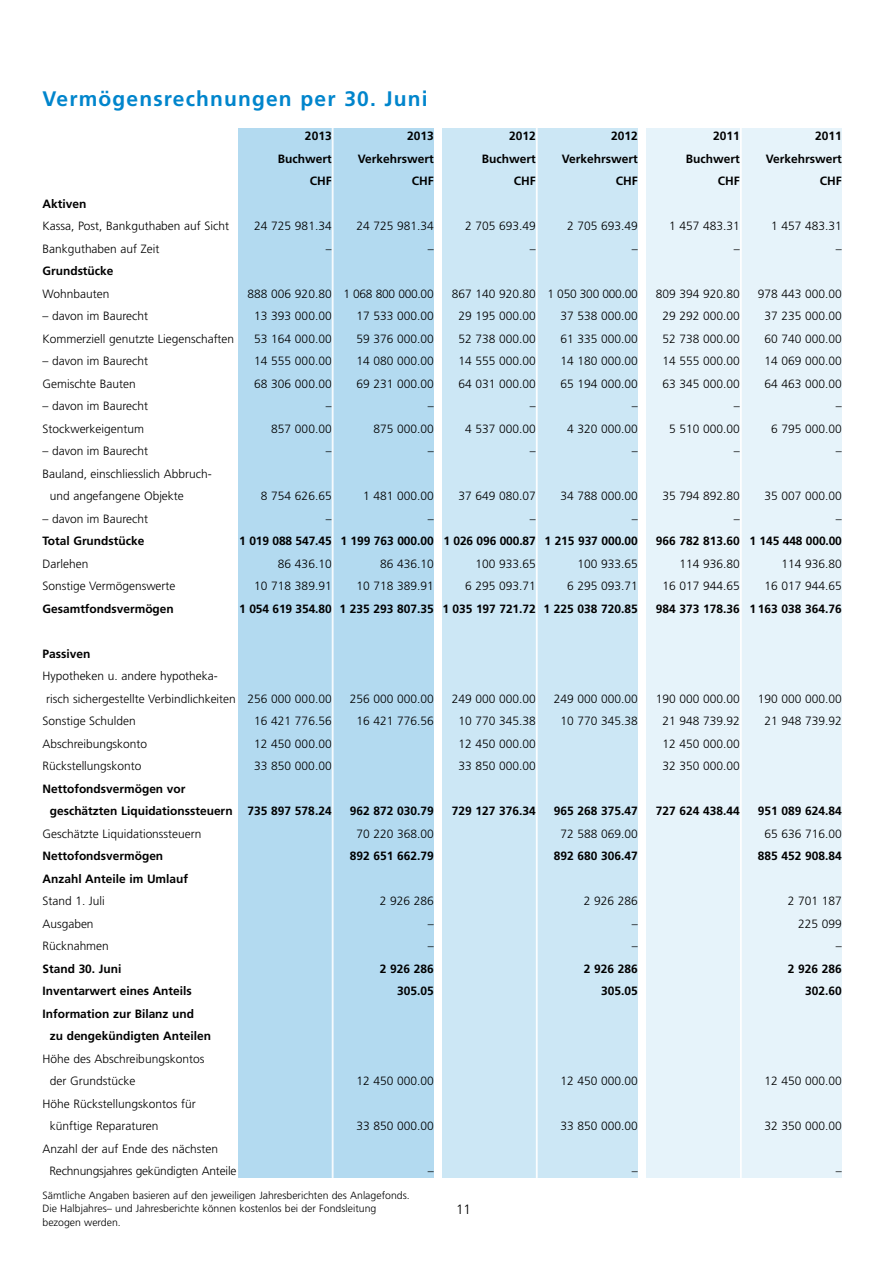
<style>
.page{position:relative;width:893px;height:1263px;background:#fff}
.page>*{position:absolute;margin:0;border:0;box-sizing:border-box;transform-origin:0 0}
.t1{font:700 21px "Frutiger";letter-spacing:.055em;color:#0085cc}
.t2{font:300 13.5px "Frutiger";color:#000}
.t3{font:300 12px/22.5px "Frutiger";color:#000;text-align:right}
.t4{font:700 12px/22.5px "Frutiger";color:#000;text-align:right}
.t5{font:300 10.5px/13.5px "Frutiger";color:#000}
</style>
<div class="page">
<div style="left:646px;top:128px;width:196px;height:1050px;background:#e6f3fa"></div>
<div style="left:442px;top:128px;width:196px;height:1050px;background:#cce7f5"></div>
<div style="left:238px;top:128px;width:196px;height:1050px;background:#b3daf0"></div>
<hr style="left:333px;top:126px;width:1px;height:1052px;background:#fff">
<hr style="left:332px;top:126px;width:1px;height:1052px;background:#fff">
<hr style="left:537px;top:126px;width:1px;height:1052px;background:#fff">
<hr style="left:536px;top:126px;width:1px;height:1052px;background:#fff">
<hr style="left:741px;top:126px;width:1px;height:1052px;background:#fff">
<hr style="left:740px;top:126px;width:1px;height:1052px;background:#fff">
<h1 class="t1" style="left:43px;top:90px;width:387px">Vermögensrechnungen per 30. Juni</h1>
<p class="t4" style="left:278px;top:126px;width:55px">2013<br>Buchwert<br>CHF</p>
<p class="t3" style="left:254px;top:216px;width:79px">24 725 981.34 –</p>
<p class="t3" style="left:248px;top:283px;width:86px">888 006 920.80<br>13 393 000.00<br>53 164 000.00<br>14 555 000.00<br>68 306 000.00 –<br>857 000.00<br>–</p>
<p class="t3" style="left:261px;top:486px;width:72px">8 754 626.65 –</p>
<p class="t4" style="left:239px;top:531px;width:94px">1 019 088 547.45</p>
<p class="t3" style="left:254px;top:553px;width:79px">86 436.10<br>10 718 389.91</p>
<p class="t4" style="left:239px;top:598px;width:94px">1 054 619 354.80</p>
<p class="t4" style="left:358px;top:126px;width:78px">2013<br>Verkehrswert<br>CHF</p>
<p class="t3" style="left:356px;top:216px;width:79px">24 725 981.34 –</p>
<p class="t3" style="left:343px;top:283px;width:92px">1 068 800 000.00<br>17 533 000.00<br>59 376 000.00<br>14 080 000.00<br>69 231 000.00<br>–<br>875 000.00<br>–</p>
<p class="t3" style="left:363px;top:486px;width:72px">1 481 000.00 –</p>
<p class="t4" style="left:340px;top:531px;width:95px">1 199 763 000.00</p>
<p class="t3" style="left:356px;top:553px;width:79px">86 436.10<br>10 718 389.91</p>
<p class="t4" style="left:339px;top:598px;width:96px">1 235 293 807.35</p>
<p class="t4" style="left:43px;top:193px;width:46px">Aktiven</p>
<p class="t3" style="left:43px;top:216px;width:188px;text-align:left">Kassa, Post, Bankguthaben auf Sicht<br>Bankguthaben auf Zeit</p>
<p class="t4" style="left:43px;top:261px;width:72px">Grundstücke</p>
<p class="t3" style="left:43px;top:283px;width:68px">Wohnbauten</p>
<p class="t3" style="left:43px;top:306px;width:193px;text-align:left">– davon im Baurecht<br>Kommerziell genutzte Liegenschaften</p>
<p class="t3" style="left:43px;top:351px;width:107px;text-align:left">– davon im Baurecht<br>Gemischte Bauten</p>
<p class="t3" style="left:43px;top:396px;width:107px;text-align:left">– davon im Baurecht<br>Stockwerkeigentum</p>
<p class="t3" style="left:43px;top:441px;width:107px">– davon im Baurecht</p>
<p class="t3" style="left:43px;top:463px;width:171px">Bauland, einschliesslich Abbruch-</p>
<p class="t3" style="left:50px;top:486px;width:136px">und angefangene Objekte</p>
<p class="t3" style="left:43px;top:508px;width:107px">– davon im Baurecht</p>
<p class="t4" style="left:43px;top:531px;width:103px">Total Grundstücke</p>
<p class="t3" style="left:43px;top:553px;width:135px;text-align:left">Darlehen<br>Sonstige Vermögenswerte</p>
<p class="t4" style="left:43px;top:598px;width:133px">Gesamtfondsvermögen</p>
<p class="t4" style="left:43px;top:643px;width:50px">Passiven</p>
<p class="t3" style="left:43px;top:666px;width:177px">Hypotheken u. andere hypotheka-</p>
<p class="t3" style="left:46px;top:688px;width:191px">risch sichergestellte Verbindlichkeiten</p>
<p class="t3" style="left:43px;top:711px;width:95px">Sonstige Schulden</p>
<p class="t3" style="left:43px;top:733px;width:106px">Abschreibungskonto</p>
<p class="t3" style="left:43px;top:756px;width:100px">Rückstellungskonto</p>
<p class="t4" style="left:50px;top:778px;width:184px;text-align:left;text-indent:-7px">Nettofondsvermögen vor geschätzten Liquidationssteuern</p>
<p class="t3" style="left:43px;top:823px;width:161px">Geschätzte Liquidationssteuern</p>
<p class="t4" style="left:43px;top:846px;width:147px;text-align:left">Nettofondsvermögen<br>Anzahl Anteile im Umlauf</p>
<p class="t3" style="left:43px;top:891px;width:68px;text-align:left">Stand 1. Juli<br>Ausgaben<br>Rücknahmen</p>
<p class="t4" style="left:43px;top:958px;width:80px">Stand 30. Juni</p>
<p class="t4" style="left:43px;top:981px;width:151px">Inventarwert eines Anteils</p>
<p class="t4" style="left:43px;top:1003px;width:153px">Information zur Bilanz und</p>
<p class="t4" style="left:50px;top:1026px;width:163px">zu dengekündigten Anteilen</p>
<p class="t3" style="left:43px;top:1048px;width:163px">Höhe des Abschreibungskontos</p>
<p class="t3" style="left:50px;top:1071px;width:87px">der Grundstücke</p>
<p class="t3" style="left:43px;top:1093px;width:155px">Höhe Rückstellungskontos für</p>
<p class="t3" style="left:50px;top:1116px;width:110px">künftige Reparaturen</p>
<p class="t3" style="left:43px;top:1138px;width:177px">Anzahl der auf Ende des nächsten</p>
<p class="t3" style="left:49px;top:1161px;width:188px">Rechnungsjahres gekündigten Anteile</p>
<p class="t3" style="left:350px;top:688px;width:86px;text-align:center">256 000 000.00<br>16 421 776.56</p>
<p class="t3" style="left:248px;top:688px;width:86px;text-align:center">256 000 000.00<br>16 421 776.56<br>12 450 000.00<br>33 850 000.00</p>
<p class="t4" style="left:248px;top:801px;width:86px">735 897 578.24</p>
<p class="t4" style="left:350px;top:801px;width:86px">962 872 030.79</p>
<p class="t3" style="left:356px;top:823px;width:79px">70 220 368.00</p>
<p class="t4" style="left:350px;top:846px;width:86px">892 651 662.79</p>
<p class="t3" style="left:428px;top:891px;width:8px;text-align:justify;text-indent:-48px">2 926 286 – –</p>
<p class="t4" style="left:380px;top:958px;width:56px">2 926 286<br>305.05</p>
<p class="t3" style="left:356px;top:1071px;width:79px">12 450 000.00</p>
<p class="t3" style="left:356px;top:1116px;width:79px">33 850 000.00</p>
<p class="t3" style="left:428px;top:1161px;width:7px">–</p>
<p class="t5" style="left:43px;top:1189px;width:369px">Sämtliche Angaben basieren auf den jeweiligen Jahresberichten des Anlagefonds.<br>Die Halbjahres– und Jahresberichte können kostenlos bei der Fondsleitung bezogen werden.</p>
<p class="t4" style="left:482px;top:126px;width:55px">2012<br>Buchwert<br>CHF</p>
<p class="t3" style="left:465px;top:216px;width:72px">2 705 693.49 –</p>
<p class="t3" style="left:452px;top:283px;width:86px">867 140 920.80<br>29 195 000.00<br>52 738 000.00<br>14 555 000.00<br>64 031 000.00 –<br>4 537 000.00<br>–</p>
<p class="t3" style="left:458px;top:486px;width:79px">37 649 080.07 –</p>
<p class="t4" style="left:443px;top:531px;width:94px">1 026 096 000.87</p>
<p class="t3" style="left:465px;top:553px;width:72px">100 933.65<br>6 295 093.71</p>
<p class="t4" style="left:442px;top:598px;width:95px">1 035 197 721.72</p>
<p class="t4" style="left:562px;top:126px;width:78px">2012<br>Verkehrswert<br>CHF</p>
<p class="t3" style="left:567px;top:216px;width:72px">2 705 693.49 –</p>
<p class="t3" style="left:547px;top:283px;width:92px">1 050 300 000.00<br>37 538 000.00<br>61 335 000.00<br>14 180 000.00<br>65 194 000.00<br>–<br>4 320 000.00<br>–</p>
<p class="t3" style="left:560px;top:486px;width:79px">34 788 000.00 –</p>
<p class="t4" style="left:544px;top:531px;width:95px">1 215 937 000.00</p>
<p class="t3" style="left:567px;top:553px;width:72px">100 933.65<br>6 295 093.71</p>
<p class="t4" style="left:543px;top:598px;width:96px">1 225 038 720.85</p>
<p class="t3" style="left:452px;top:688px;width:86px;text-align:center">249 000 000.00<br>10 770 345.38<br>12 450 000.00<br>33 850 000.00</p>
<p class="t4" style="left:452px;top:801px;width:86px">729 127 376.34</p>
<p class="t3" style="left:554px;top:688px;width:86px;text-align:center">249 000 000.00<br>10 770 345.38</p>
<p class="t4" style="left:554px;top:801px;width:86px">965 268 375.47</p>
<p class="t3" style="left:560px;top:823px;width:79px">72 588 069.00</p>
<p class="t4" style="left:554px;top:846px;width:86px">892 680 306.47</p>
<p class="t3" style="left:632px;top:891px;width:8px;text-align:justify;text-indent:-48px">2 926 286 – –</p>
<p class="t4" style="left:584px;top:958px;width:56px">2 926 286<br>305.05</p>
<p class="t2" style="left:456px;top:1203px;width:17px">11</p>
<p class="t3" style="left:560px;top:1071px;width:79px">12 450 000.00</p>
<p class="t3" style="left:560px;top:1116px;width:79px">33 850 000.00</p>
<p class="t3" style="left:632px;top:1161px;width:7px">–</p>
<p class="t4" style="left:686px;top:126px;width:55px">2011<br>Buchwert<br>CHF</p>
<p class="t3" style="left:669px;top:216px;width:72px">1 457 483.31 –</p>
<p class="t3" style="left:656px;top:283px;width:86px">809 394 920.80<br>29 292 000.00<br>52 738 000.00<br>14 555 000.00<br>63 345 000.00 –<br>5 510 000.00<br>–</p>
<p class="t3" style="left:662px;top:486px;width:79px">35 794 892.80 –</p>
<p class="t4" style="left:656px;top:531px;width:86px">966 782 813.60</p>
<p class="t3" style="left:662px;top:553px;width:79px">114 936.80<br>16 017 944.65</p>
<p class="t4" style="left:656px;top:598px;width:86px">984 373 178.36</p>
<p class="t4" style="left:766px;top:126px;width:78px">2011<br>Verkehrswert<br>CHF</p>
<p class="t3" style="left:771px;top:216px;width:72px">1 457 483.31 –</p>
<p class="t3" style="left:758px;top:283px;width:86px">978 443 000.00<br>37 235 000.00<br>60 740 000.00<br>14 069 000.00<br>64 463 000.00 –<br>6 795 000.00<br>–</p>
<p class="t3" style="left:765px;top:486px;width:79px">35 007 000.00 –</p>
<p class="t4" style="left:750px;top:531px;width:94px">1 145 448 000.00</p>
<p class="t3" style="left:765px;top:553px;width:79px">114 936.80<br>16 017 944.65</p>
<p class="t4" style="left:750px;top:598px;width:94px">1163 038 364.76</p>
<p class="t3" style="left:656px;top:688px;width:86px;text-align:center">190 000 000.00<br>21 948 739.92<br>12 450 000.00<br>32 350 000.00</p>
<p class="t4" style="left:656px;top:801px;width:86px">727 624 438.44</p>
<p class="t3" style="left:758px;top:688px;width:86px;text-align:center">190 000 000.00<br>21 948 739.92</p>
<p class="t4" style="left:758px;top:801px;width:86px">951 089 624.84</p>
<p class="t3" style="left:765px;top:823px;width:79px">65 636 716.00</p>
<p class="t4" style="left:758px;top:846px;width:86px">885 452 908.84</p>
<p class="t3" style="left:788px;top:891px;width:56px">2 701 187<br>225 099<br>–</p>
<p class="t4" style="left:788px;top:958px;width:56px">2 926 286<br>302.60</p>
<p class="t3" style="left:765px;top:1071px;width:79px">12 450 000.00</p>
<p class="t3" style="left:765px;top:1116px;width:79px">32 350 000.00</p>
<p class="t3" style="left:836px;top:1161px;width:7px">–</p>
</div>
